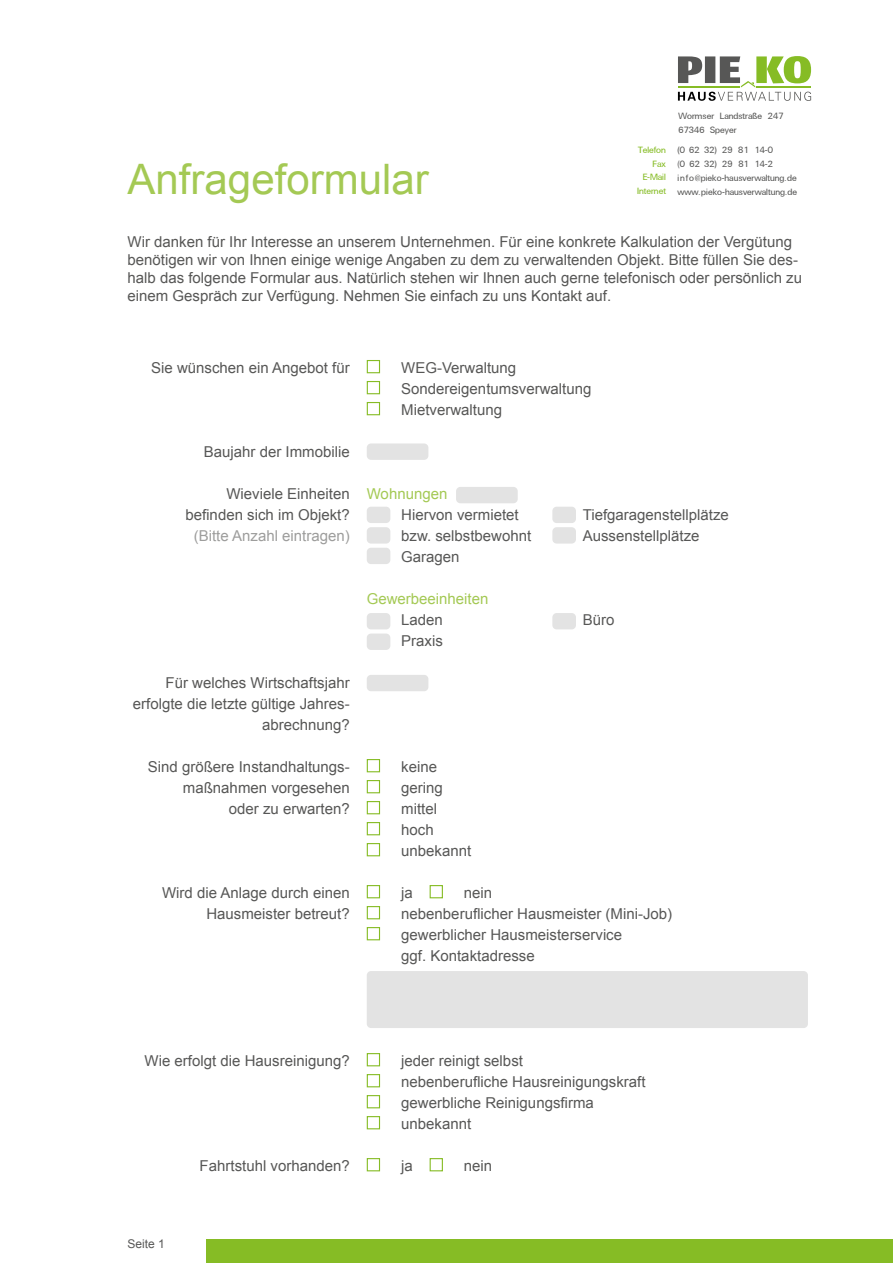
<style>
.page{position:relative;width:893px;height:1263px;background:#fff}
.page>*{position:absolute;margin:0;border:0;box-sizing:border-box;transform-origin:0 0}
.t1{font:42px "Arial";color:#a4c954}
.t2{font:15px/21px "Arial";color:#575756}
.t3{font:15px "Arial";color:#a4c954}
.t4{font:15px "Arial";color:#9d9d9c}
.t5{font:12px "Arial";color:#575756}
.t6{font:9.45px/13.8px "Universal";color:#575756}
.t7{font:9.45px/13.8px "Universal";color:#86bc25;text-align:right}
.s1{color:#706f6f}
</style>
<div class="page">
<div style="left:206px;top:1239px;width:687px;height:24px;background:#86bc25"></div>
<div style="left:367px;top:971px;width:441px;height:57px;background:#e3e3e3;border-radius:4px"></div>
<div style="left:367px;top:360px;width:13px;height:13px;border:1px solid #86bc25"></div>
<div style="left:367px;top:381px;width:13px;height:13px;border:1px solid #86bc25"></div>
<div style="left:367px;top:402px;width:13px;height:13px;border:1px solid #86bc25"></div>
<div style="left:367px;top:759px;width:13px;height:13px;border:1px solid #86bc25"></div>
<div style="left:367px;top:780px;width:13px;height:13px;border:1px solid #86bc25"></div>
<div style="left:367px;top:801px;width:13px;height:13px;border:1px solid #86bc25"></div>
<div style="left:367px;top:822px;width:13px;height:13px;border:1px solid #86bc25"></div>
<div style="left:367px;top:843px;width:13px;height:13px;border:1px solid #86bc25"></div>
<div style="left:367px;top:885px;width:13px;height:13px;border:1px solid #86bc25"></div>
<div style="left:430px;top:885px;width:13px;height:13px;border:1px solid #86bc25"></div>
<div style="left:367px;top:906px;width:13px;height:13px;border:1px solid #86bc25"></div>
<div style="left:367px;top:927px;width:13px;height:13px;border:1px solid #86bc25"></div>
<div style="left:367px;top:1053px;width:13px;height:13px;border:1px solid #86bc25"></div>
<div style="left:367px;top:1074px;width:13px;height:13px;border:1px solid #86bc25"></div>
<div style="left:367px;top:1095px;width:13px;height:13px;border:1px solid #86bc25"></div>
<div style="left:367px;top:1116px;width:13px;height:13px;border:1px solid #86bc25"></div>
<div style="left:367px;top:1158px;width:13px;height:13px;border:1px solid #86bc25"></div>
<div style="left:430px;top:1158px;width:13px;height:13px;border:1px solid #86bc25"></div>
<div style="left:456px;top:487px;width:62px;height:16px;background:#e3e3e3;border-radius:4px"></div>
<div style="left:367px;top:443px;width:61px;height:17px;background:#e3e3e3;border-radius:4px"></div>
<div style="left:367px;top:675px;width:61px;height:16px;background:#e3e3e3;border-radius:4px"></div>
<div style="left:367px;top:507px;width:23px;height:16px;background:#e3e3e3;border-radius:4px"></div>
<div style="left:367px;top:613px;width:23px;height:16px;background:#e3e3e3;border-radius:4px"></div>
<div style="left:552px;top:507px;width:24px;height:16px;background:#e3e3e3;border-radius:4px"></div>
<div style="left:552px;top:613px;width:24px;height:16px;background:#e3e3e3;border-radius:4px"></div>
<div style="left:367px;top:548px;width:23px;height:16px;background:#e3e3e3;border-radius:4px"></div>
<div style="left:367px;top:527px;width:23px;height:17px;background:#e3e3e3;border-radius:4px"></div>
<div style="left:367px;top:633px;width:23px;height:17px;background:#e3e3e3;border-radius:4px"></div>
<div style="left:552px;top:527px;width:24px;height:17px;background:#e3e3e3;border-radius:4px"></div>
<svg style="left:678px;top:56px;width:133px;height:45px"></svg>
<h1 class="t1" style="left:128px;top:152px;width:303px">Anfrageformular</h1>
<p class="t7" style="left:637px;top:143px;width:30px">Telefon<br>Fax<br>E-Mail<br>Internet</p>
<p class="t6" style="left:678px;top:109px;width:107px">Wormser Landstraße 247<br>67346 Speyer</p>
<p class="t6" style="left:677px;top:143px;width:121px">(0 62 32) 29 81 14-0<br><span class="s1">(</span>0 62 32) 29 81 14-2 info@pieko-hausverwaltung.de www.pieko-hausverwaltung.de</p>
<p class="t2" style="left:128px;top:232px;width:676px;line-height:18px">Wir danken für Ihr Interesse an unserem Unternehmen. Für eine konkrete Kalkulation der Vergütung benötigen wir von Ihnen einige wenige Angaben zu dem zu verwaltenden Objekt. Bitte füllen Sie des&shy;halb das folgende Formular aus. Natürlich stehen wir Ihnen auch gerne telefonisch oder persönlich zu einem Gespräch zur Verfügung. Nehmen Sie einfach zu uns Kontakt auf.</p>
<p class="t2" style="left:151px;top:357px;width:200px">Sie wünschen ein Angebot für</p>
<p class="t2" style="left:204px;top:441px;width:147px">Baujahr der Immobilie</p>
<p class="t2" style="left:185px;top:483px;width:166px;text-align:right">Wieviele Einheiten befinden sich im Objekt?</p>
<p class="t4" style="left:194px;top:526px;width:157px">(Bitte Anzahl eintragen)</p>
<p class="t2" style="left:133px;top:672px;width:218px;text-align:right">Für welches Wirtschaftsjahr erfolgte die letzte gültige Jahres&shy;abrechnung?</p>
<p class="t2" style="left:148px;top:756px;width:203px;text-align:right">Sind größere Instandhaltungs&shy;maßnahmen vorgesehen<br>oder zu erwarten?</p>
<p class="t2" style="left:162px;top:882px;width:189px;text-align:right">Wird die Anlage durch einen<br>Hausmeister betreut?</p>
<p class="t2" style="left:401px;top:358px;width:192px">WEG-Verwaltung<br>Sondereigentumsverwaltung<br>Mietverwaltung</p>
<p class="t3" style="left:367px;top:484px;width:82px">Wohnungen</p>
<p class="t2" style="left:401px;top:505px;width:119px">Hiervon vermietet</p>
<p class="t2" style="left:583px;top:505px;width:148px">Tiefgaragenstellplätze</p>
<p class="t2" style="left:401px;top:526px;width:132px">bzw. selbstbewohnt</p>
<p class="t2" style="left:583px;top:526px;width:118px">Aussenstellplätze</p>
<p class="t2" style="left:401px;top:547px;width:60px">Garagen</p>
<p class="t3" style="left:367px;top:589px;width:123px">Gewerbeeinheiten</p>
<p class="t2" style="left:401px;top:610px;width:43px">Laden</p>
<p class="t2" style="left:583px;top:610px;width:33px">Büro</p>
<p class="t2" style="left:401px;top:631px;width:43px">Praxis</p>
<p class="t2" style="left:401px;top:757px;width:72px">keine gering mittel hoch unbekannt</p>
<p class="t2" style="left:401px;top:883px;width:13px">ja</p>
<p class="t2" style="left:401px;top:883px;width:272px;text-indent:62px">nein<br>nebenberuflicher Hausmeister (Mini-Job) gewerblicher Hausmeisterservice<br>ggf. Kontaktadresse</p>
<p class="t2" style="left:145px;top:1050px;width:207px">Wie erfolgt die Hausreinigung?</p>
<p class="t5" style="left:128px;top:1236px;width:39px">Seite 1</p>
<p class="t2" style="left:200px;top:1155px;width:152px">Fahrtstuhl vorhanden?</p>
<p class="t2" style="left:401px;top:1051px;width:246px">jeder reinigt selbst<br>nebenberufliche Hausreinigungskraft gewerbliche Reinigungsfirma unbekannt</p>
<p class="t2" style="left:401px;top:1156px;width:13px">ja</p>
<p class="t2" style="left:464px;top:1156px;width:30px">nein</p>
</div>
